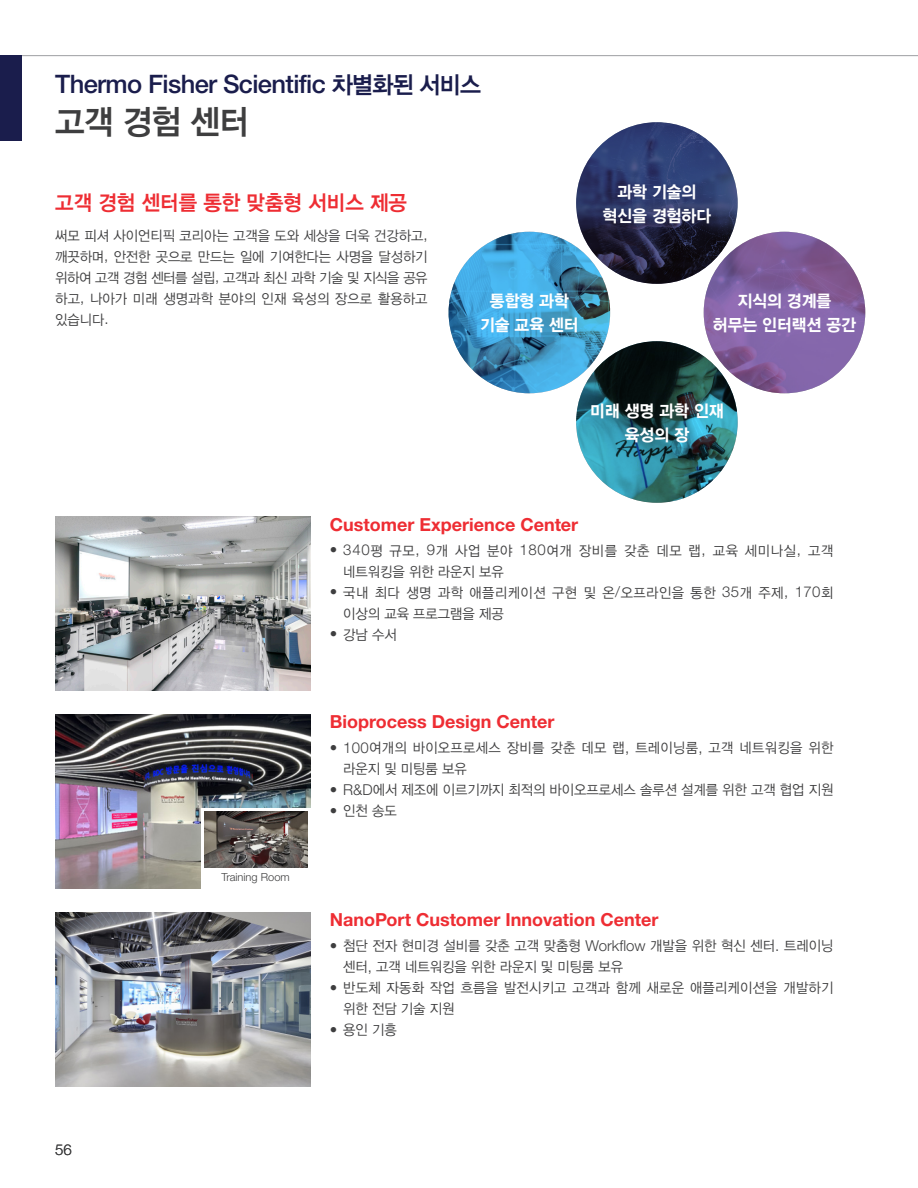
<style>
.page{position:relative;width:918px;height:1188px;background:#fff}
.page>*{position:absolute;margin:0;border:0;box-sizing:border-box;transform-origin:0 0}
.title22{font:33.9px "YDVYGO145";color:#3e3e3f;scale:.95 1}
.t1{font:500 25.5px "Helvetica Neue LTW1 G";letter-spacing:-.025em;color:#1a1d4c}
._17m{font:21.15px "YDVYGO145";color:#ee2d33;scale:.95 1}
._12m{font:700 18px "Helvetica Neue LTW1 G";color:#ee2d33}
.t2{font:16.95px "YDVYGO155";color:#fff;scale:.95 1}
.t3{font:300 15px "Helvetica Neue LTW1 G";color:#3e3e3f}
.t4{font:14.1px/21px "YDVYGO125";color:#3e3e3f;scale:.95 1}
.t5{font:14.1px/21px "YDVYGO125";letter-spacing:.05em;color:#3e3e3f;scale:.95 1}
.t6{font:14.1px/21px "YDVYGO125";letter-spacing:.035em;color:#3e3e3f;scale:.95 1}
.t7{font:14.1px/21px "YDVYGO125";letter-spacing:.02em;color:#3e3e3f;scale:.95 1}
.t8{font:300 11.1px "Helvetica Neue LTW1 G";color:#3e3e3f}
.s1{font-family:"YDVYGO145";font-weight:400;font-size:24px}
.s2{font-family:"Helvetica Neue LTW1 G";font-weight:300;font-size:15px}
</style>
<div class="page">
<img style="left:55px;top:714px;width:255px;height:175px">
<img style="left:55px;top:517px;width:255px;height:174px">
<img style="left:55px;top:912px;width:255px;height:174px">
<svg style="left:576px;top:122px;width:162px;height:162px;background:#293158"></svg>
<svg style="left:449px;top:232px;width:161px;height:161px;background:#3e97c7"></svg>
<svg style="left:704px;top:232px;width:161px;height:161px;background:#8260a0"></svg>
<svg style="left:576px;top:341px;width:162px;height:162px;background:#245c64"></svg>
<div style="left:201px;top:808px;width:109px;height:81px;background:#fff"></div>
<img style="left:204px;top:812px;width:103px;height:55px">
<hr style="left:0;top:55px;width:918px;height:1px;background:#9d9fa2">
<div style="left:0;top:55px;width:21px;height:85px;background:#1a1d4c"></div>
<h2 class="t1" style="left:55px;top:69px;width:427px">Thermo Fisher Scientific <span class="s1">차별화된 서비스</span></h2>
<p class="title22" style="left:55px;top:102px;width:205px">고객 경험 센터</p>
<p class="_17m" style="left:55px;top:191px;width:372px">고객 경험 센터를 통한 맞춤형 서비스 제공</p>
<p class="t4" style="left:55px;top:225px;width:393px;text-align:justify">써모 피셔 사이언티픽 코리아는 고객을 도와 세상을 더욱 건강하고<span class="s2">, </span>깨끗하며<span class="s2">,</span> 안전한 곳으로 만드는 일에 기여한다는 사명을 달성하기 위하여 고객 경험 센터를 설립<span class="s2">,</span> 고객과 최신 과학 기술 및 지식을 공유 하고<span class="s2">,</span> 나아가 미래 생명과학 분야의 인재 육성의 장으로 활용하고 있습니다<span class="s2">.</span></p>
<p class="t2" style="left:490px;top:291px;width:85px">통합형 과학</p>
<p class="t2" style="left:480px;top:315px;width:105px">기술 교육 센터</p>
<p class="t2" style="left:617px;top:182px;width:85px">과학 기술의</p>
<p class="t2" style="left:603px;top:206px;width:116px">혁신을 경험하다</p>
<p class="t2" style="left:738px;top:291px;width:100px">지식의 경계를</p>
<p class="t2" style="left:713px;top:315px;width:152px">허무는 인터랙션 공간</p>
<p class="t2" style="left:590px;top:401px;width:142px">미래 생명 과학 인재</p>
<p class="t2" style="left:625px;top:425px;width:69px">육성의 장</p>
<p class="_12m" style="left:330px;top:513px;width:250px">Customer Experience Center</p>
<p class="t5" style="left:343px;top:540px;width:517px;text-indent:-14px"><span class="s2">• 340</span>평 규모<span class="s2">, 9</span>개 사업 분야 <span class="s2">180</span>여개 장비를 갖춘 데모 랩<span class="s2">,</span> 교육 세미나실<span class="s2">,</span> 고객 네트워킹을 위한 라운지 보유</p>
<p class="t6" style="left:343px;top:582px;width:517px;text-indent:-14px"><span class="s2">•</span> 국내 최다 생명 과학 애플리케이션 구현 및 온<span class="s2">/</span>오프라인을 통한 <span class="s2">35</span>개 주제<span class="s2">, 170</span>회 이상의 교육 프로그램을 제공</p>
<p class="t4" style="left:330px;top:624px;width:72px"><span class="s2">•</span> 강남 수서</p>
<p class="_12m" style="left:330px;top:711px;width:226px">Bioprocess Design Center</p>
<p class="t3" style="left:55px;top:1141px;width:18px">56</p>
<p class="t8" style="left:222px;top:871px;width:70px">Training Room</p>
<p class="t7" style="left:343px;top:738px;width:517px;text-indent:-14px"><span class="s2">• 100</span>여개의 바이오프로세스 장비를 갖춘 데모 랩<span class="s2">,</span> 트레이닝룸<span class="s2">,</span> 고객 네트워킹을 위한 라운지 및 미팅룸 보유</p>
<p class="t4" style="left:330px;top:780px;width:532px"><span class="s2">• R&amp;D</span>에서 제조에 이르기까지 최적의 바이오프로세스 솔루션 설계를 위한 고객 협업 지원</p>
<p class="t4" style="left:330px;top:801px;width:72px"><span class="s2">•</span> 인천 송도</p>
<p class="_12m" style="left:330px;top:909px;width:330px">NanoPort Customer Innovation Center</p>
<p class="t4" style="left:343px;top:935px;width:517px;text-indent:-14px"><span class="s2">•</span> 첨단 전자 현미경 설비를 갖춘 고객 맞춤형 <span class="s2">Workflow</span> 개발을 위한 혁신 센터<span class="s2">.</span> 트레이닝 센터<span class="s2">,</span> 고객 네트워킹을 위한 라운지 및 미팅룸 보유</p>
<p class="t4" style="left:343px;top:977px;width:517px;text-indent:-14px"><span class="s2">•</span> 반도체 자동화 작업 흐름을 발전시키고 고객과 함께 새로운 애플리케이션을 개발하기 위한 전담 기술 지원</p>
<p class="t4" style="left:330px;top:1019px;width:72px"><span class="s2">•</span> 용인 기흥</p>
</div>
